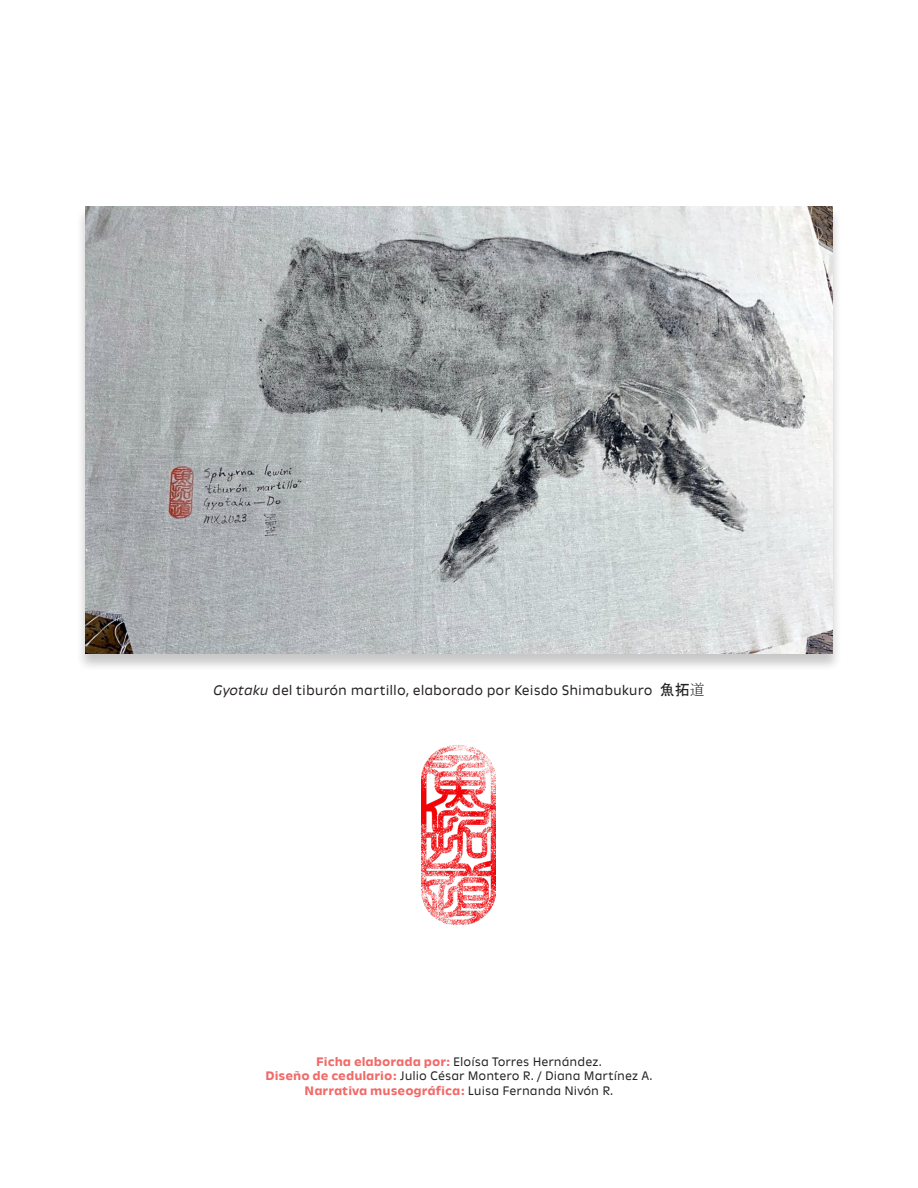
<style>
.page{position:relative;width:918px;height:1188px;background:#fff}
.page>*{position:absolute;margin:0;border:0;box-sizing:border-box;transform-origin:0 0}
.t1{font:13.5px "New Nord";color:#231f20}
.Parrafo_general{font:12px "New Nord";color:#231f20}
.Parrafo_general-2{font:700 12px "New Nord";color:#f16a68}
.s1{font-style:italic}
.s2{font-family:"MS Gothic";font-size:15px}
.s3{font-family:"MS Mincho";font-size:15px}
.s4{font-weight:700;color:#f16a68}
.s5{font-weight:400;color:#231f20}
</style>
<div class="page">
<img style="left:421px;top:745px;width:75px;height:179px">
<div style="left:76px;top:207px;width:766px;height:465px;background:#231f20;opacity:.25"></div>
<img style="left:85px;top:207px;width:748px;height:446px">
<p class="t1" style="left:213px;top:681px;width:493px"><span class="s1">Gyotaku</span> del tiburón martillo, elaborado por Keisdo Shimabukuro <span class="s2">魚拓</span><span class="s3">道</span></p>
<p class="Parrafo_general" style="left:316px;top:1054px;width:287px"><span class="s4">Ficha elaborada por:</span> Eloísa Torres Hernández.</p>
<p class="Parrafo_general" style="left:266px;top:1069px;width:388px"><span class="s4">Diseño de cedulario:</span> Julio César Montero R. / Diana Martínez A.</p>
<p class="Parrafo_general-2" style="left:305px;top:1083px;width:310px">Narrativa museográfica: <span class="s5">Luisa Fernanda Nivón R.</span></p>
</div>
